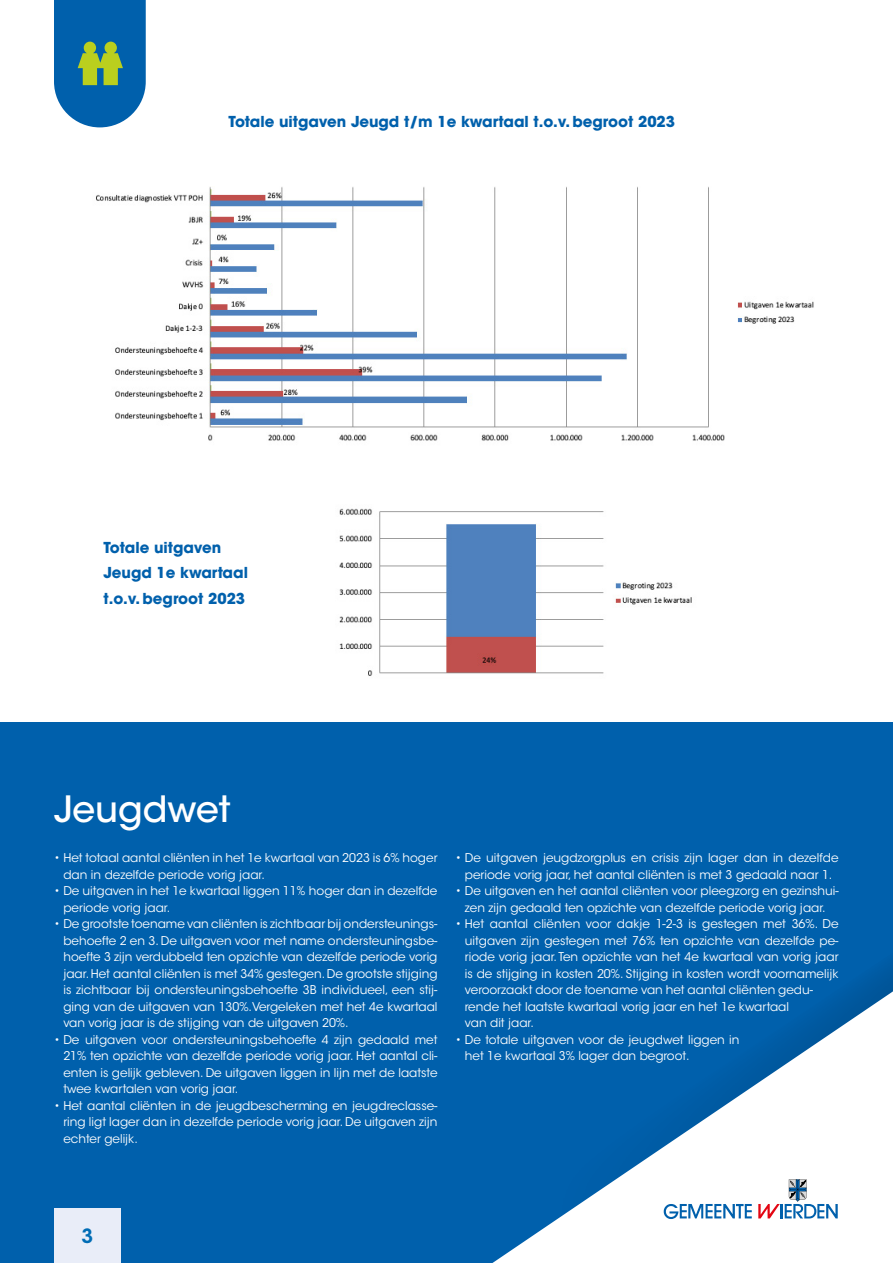
<style>
.page{position:relative;width:893px;height:1263px;background:#fff}
.page>*{position:absolute;margin:0;border:0;box-sizing:border-box;transform-origin:0 0}
.t1{font:500 36px "ITC Avant Garde Std";color:#fff}
.t2{font:600 19.5px "ITC Avant Garde Std";color:#006cb5}
.t3{font:700 15px/25.5px "ITC Avant Garde Std";color:#0060ac}
.t4{font:12px/16.5px "ITC Avant Garde Std";color:#fff}
</style>
<div class="page">
<div style="left:0;top:723px;width:893px;height:540px;background:#0060ac"></div>
<svg style="left:54px;top:0;width:92px;height:127px;background:#2778a2"></svg>
<div style="left:54px;top:1209px;width:67px;height:54px;background:#e9edf8"></div>
<svg style="left:492px;top:991px;width:401px;height:272px"></svg>
<svg style="left:664px;top:1204px;width:88px;height:15px"></svg>
<svg style="left:758px;top:1179px;width:80px;height:39px;background:#cad1de"></svg>
<img style="left:96px;top:186px;width:718px;height:255px">
<img style="left:339px;top:508px;width:353px;height:168px">
<p class="t3" style="left:229px;top:109px;width:448px">Totale uitgaven Jeugd t/m 1e kwartaal t.o.v. begroot 2023</p>
<p class="t3" style="left:104px;top:534px;width:146px">Totale uitgaven<br>Jeugd 1e kwartaal t.o.v. begroot 2023</p>
<h1 class="t1" style="left:54px;top:786px;width:178px">Jeugdwet</h1>
<p class="t4" style="left:63px;top:850px;width:376px;text-indent:-9px">• Het totaal aantal cliënten in het 1e kwartaal van 2023 is 6% hoger dan in dezelfde periode vorig jaar.</p>
<p class="t4" style="left:63px;top:883px;width:376px;text-indent:-9px">• De uitgaven in het 1e kwartaal liggen 11% hoger dan in dezelfde periode vorig jaar.</p>
<p class="t4" style="left:63px;top:916px;width:376px;text-align:justify;text-indent:-9px">• De grootste toename van cliënten is zichtbaar bij ondersteunings&shy;behoefte 2 en 3. De uitgaven voor met name ondersteuningsbe&shy;hoefte 3 zijn verdubbeld ten opzichte van dezelfde periode vorig jaar. Het aantal cliënten is met 34% gestegen. De grootste stijging is zichtbaar bij ondersteuningsbehoefte 3B individueel, een stij&shy;ging van de uitgaven van 130%.Vergeleken met het 4e kwartaal van vorig jaar is de stijging van de uitgaven 20%.</p>
<p class="t4" style="left:63px;top:1031px;width:376px;text-align:justify;text-indent:-9px">• De uitgaven voor ondersteuningsbehoefte 4 zijn gedaald met 21% ten opzichte van dezelfde periode vorig jaar. Het aantal cli&shy;ënten is gelijk gebleven. De uitgaven liggen in lijn met de laatste twee kwartalen van vorig jaar.</p>
<p class="t4" style="left:63px;top:1097px;width:376px;text-align:justify;text-indent:-9px">• Het aantal cliënten in de jeugdbescherming en jeugdreclasse&shy;ring ligt lager dan in dezelfde periode vorig jaar. De uitgaven zijn echter gelijk.</p>
<p class="t4" style="left:455px;top:850px;width:385px;text-align:center">• De uitgaven jeugdzorgplus en crisis zijn lager dan in dezelfde periode vorig jaar, het aantal cliënten is met 3 gedaald naar 1.</p>
<p class="t4" style="left:455px;top:883px;width:385px;text-align:center">• De uitgaven en het aantal cliënten voor pleegzorg en gezinshui&shy;zen zijn gedaald ten opzichte van dezelfde periode vorig jaar.</p>
<p class="t4" style="left:465px;top:916px;width:375px;text-indent:-9px">• Het aantal cliënten voor dakje 1-2-3 is gestegen met 36%. De uitgaven zijn gestegen met 76% ten opzichte van dezelfde pe&shy;riode vorig jaar. Ten opzichte van het 4e kwartaal van vorig jaar is de stijging in kosten 20%. Stijging in kosten wordt voornamelijk veroorzaakt door de toename van het aantal cliënten gedu&shy;rende het laatste kwartaal vorig jaar en het 1e kwartaal<br>van dit jaar.</p>
<p class="t4" style="left:465px;top:1031px;width:276px;text-indent:-9px">• De totale uitgaven voor de jeugdwet liggen in het 1e kwartaal 3% lager dan begroot.</p>
<h2 class="t2" style="left:82px;top:1224px;width:13px">3</h2>
</div>
